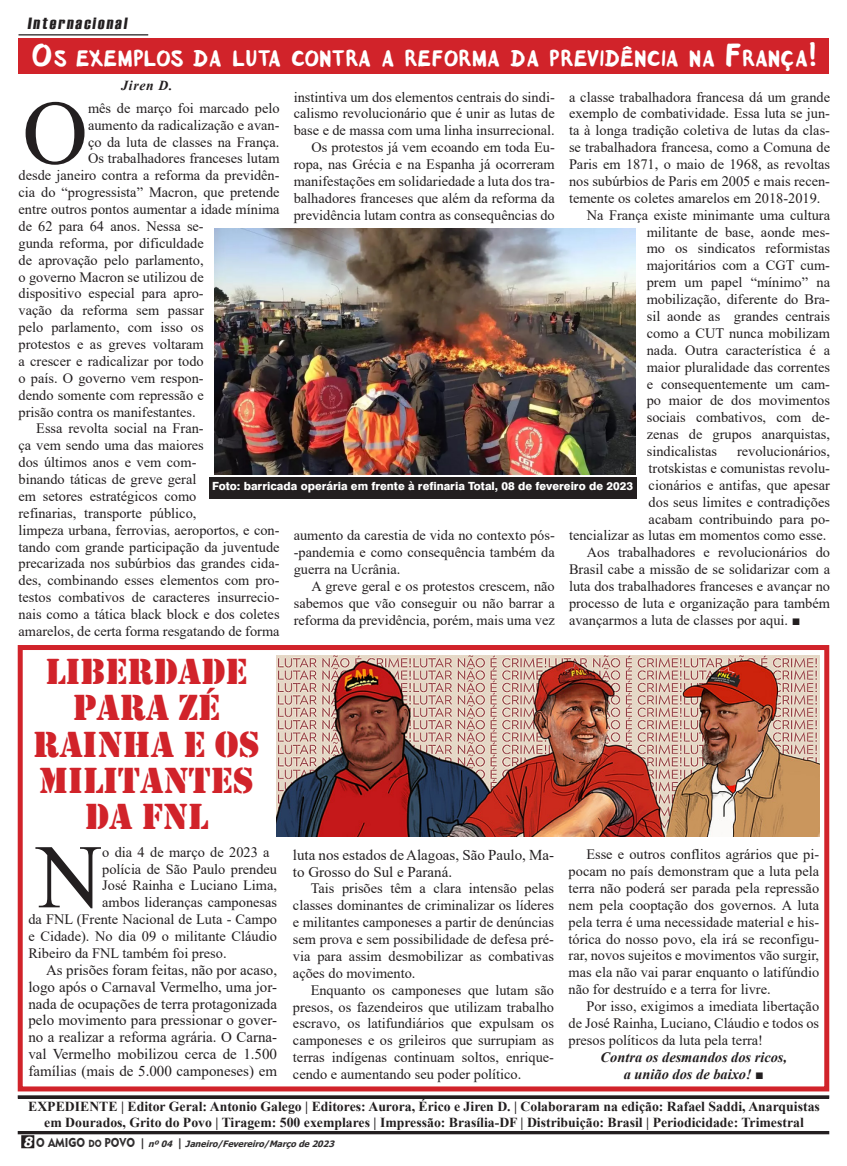
<style>
.page{position:relative;width:847px;height:1166px;background:#fff}
.page>*{position:absolute;margin:0;border:0;box-sizing:border-box;transform-origin:0 0}
.Capitular{font:90.88px "Times New Roman";color:#231f20}
.t1{font:37.5px/36.2px "Stencil";color:#d1232a;text-align:center}
.Titulo{font:21.88px "badboycre";letter-spacing:.045em;color:#fff;scale:1.04 1}
.t2{font:16.25px "Haettenschweiler";color:#231f20;scale:1.14 1}
.PARÁGRAFO_PADRÃO{font:15px/16.9px "Times New Roman";color:#231f20;text-align:justify}
.PARÁGRAFO_PADRÃO-2{font:14.38px/16.9px "Times New Roman";color:#231f20;text-align:justify}
.Capitular-2{font:14.38px "Times New Roman";color:#231f20}
.PARÁGRAFO_PADRÃO-3{font:italic 700 14.38px/16.9px "Times New Roman";color:#231f20;text-align:center}
.t3{font:700 13.75px/16.5px "Times New Roman";color:#231f20;text-align:center}
.Assinatura{font:italic 700 13.75px "Times New Roman";letter-spacing:.05em;color:#231f20}
.t4{font:800 11.25px "Swiss 721 BT";color:#fff}
.t5{font:italic 700 8.75px "Tahoma";color:#312f30}
.s1{font-size:31.25px}
.s2{font-weight:400;font-style:normal}
.s3{font-size:13.75px;color:#fff}
.s4{font-family:"Geometric 415 BT Black A";font-weight:400;font-style:normal;font-size:12.75px}
.s5{font-family:"Geometric 415 BT Black A";font-weight:400;font-style:normal;font-size:10.25px}
.s6{font-style:normal;font-size:11.38px}
</style>
<div class="page">
<div style="left:22px;top:1136px;width:12px;height:11px;background:#231f20"></div>
<div style="left:21px;top:1135px;width:13px;height:13px;border:1px solid #231f20"></div>
<div style="left:18px;top:1131px;width:811px;height:3px;border:1px solid #231f20"></div>
<div style="left:18px;top:1095px;width:811px;height:3px;border:1px solid #231f20"></div>
<div style="left:18px;top:645px;width:811px;height:446px;border:5px solid #d1232a"></div>
<div style="left:18px;top:38px;width:810px;height:36px;background:#d1232a"></div>
<hr style="left:19px;top:34px;width:129px;height:1px;background:#231f20">
<img style="left:214px;top:229px;width:421px;height:245px">
<div style="left:209px;top:477px;width:427px;height:21px;background:#231f20"></div>
<img style="left:276px;top:656px;width:543px;height:180px">
<p class="t2" style="left:27px;top:13px;width:91px">Internacional</p>
<p class="Titulo" style="left:32px;top:43px;width:756px"><span class="s1">O</span>S EXEMPLOS DA LUTA CONTRA A REFORMA DA PREVIDÊNCIA NA <span class="s1">F</span>RANÇA<span class="s1">!</span></p>
<p class="Assinatura" style="left:121px;top:76px;width:53px">Jiren D.</p>
<p class="PARÁGRAFO_PADRÃO-2" style="left:294px;top:88px;width:263px">instintiva um dos elementos centrais do sindi&shy;calismo revolucionário que é unir as lutas de base e de massa com uma linha insurrecional.</p>
<p class="PARÁGRAFO_PADRÃO-2" style="left:294px;top:138px;width:263px;text-indent:18px">Os protestos já vem ecoando em toda Eu&shy;ropa, nas Grécia e na Espanha já ocorreram manifestações em solidariedade a luta dos tra&shy;balhadores franceses que além da reforma da previdência lutam contra as consequências do</p>
<p class="PARÁGRAFO_PADRÃO-2" style="left:569px;top:88px;width:263px">a classe trabalhadora francesa dá um grande exemplo de combatividade. Essa luta se jun&shy;ta à longa tradição coletiva de lutas da clas&shy;se trabalhadora francesa, como a Comuna de Paris em 1871, o maio de 1968, as revoltas nos subúrbios de Paris em 2005 e mais recen&shy;temente os coletes amarelos em 2018-2019.</p>
<p class="PARÁGRAFO_PADRÃO-2" style="left:647px;top:206px;width:185px;text-indent:-60px">Na França existe minimante uma cultura militante de base, aonde mes&shy;mo os sindicatos reformistas majoritários com a CGT cum&shy;prem um papel “mínimo” na mobilização, diferente do Bra&shy;sil aonde as grandes centrais como a CUT nunca mobilizam nada. Outra característica é a maior pluralidade das correntes e consequentemente um cam&shy;po maior de dos movimentos sociais combativos, com de&shy;zenas de grupos anarquistas, sindicalistas</p>
<p class="Capitular" style="left:22px;top:69px;width:67px">O</p>
<p class="Capitular-2" style="left:88px;top:98px;width:193px">mês de março foi marcado pelo</p>
<p class="Capitular-2" style="left:88px;top:115px;width:193px">aumento da radicalização e avan-</p>
<p class="Capitular-2" style="left:88px;top:132px;width:193px">ço da luta de classes na França.</p>
<p class="Capitular-2" style="left:88px;top:148px;width:193px">Os trabalhadores franceses lutam</p>
<p class="Capitular-2" style="left:19px;top:165px;width:263px">desde janeiro contra a reforma da previdên-</p>
<p class="Capitular-2" style="left:19px;top:182px;width:263px">cia do “progressista” Macron, que pretende</p>
<p class="Capitular-2" style="left:19px;top:199px;width:263px">entre outros pontos aumentar a idade mínima</p>
<p class="Capitular-2" style="left:19px;top:216px;width:187px">de 62 para 64 anos. Nessa se-</p>
<p class="Capitular-2" style="left:19px;top:233px;width:187px">gunda reforma, por dificuldade</p>
<p class="Capitular-2" style="left:19px;top:250px;width:187px">de aprovação pelo parlamento,</p>
<p class="Capitular-2" style="left:19px;top:267px;width:187px">o governo Macron se utilizou de</p>
<p class="Capitular-2" style="left:19px;top:283px;width:187px">dispositivo especial para apro-</p>
<p class="Capitular-2" style="left:19px;top:300px;width:187px">vação da reforma sem passar</p>
<p class="Capitular-2" style="left:19px;top:317px;width:187px">pelo parlamento, com isso os</p>
<p class="Capitular-2" style="left:19px;top:334px;width:187px">protestos e as greves voltaram</p>
<p class="Capitular-2" style="left:19px;top:351px;width:187px">a crescer e radicalizar por todo</p>
<p class="Capitular-2" style="left:19px;top:368px;width:187px">o país. O governo vem respon-</p>
<p class="Capitular-2" style="left:19px;top:385px;width:187px">dendo somente com repressão e</p>
<p class="Capitular-2" style="left:19px;top:402px;width:179px">prisão contra os manifestantes.</p>
<p class="PARÁGRAFO_PADRÃO-2" style="left:19px;top:420px;width:263px;text-align:left;text-indent:18px">Essa revolta social na Fran-<br>ça vem sendo uma das maiores<br>dos últimos anos e vem com-<br>binando táticas de greve geral<br>em setores estratégicos como<br>refinarias, transporte público,<br>limpeza urbana, ferrovias, aeroportos, e con&shy;tando com grande participação da juventude precarizada nos subúrbios das grandes cida&shy;des, combinando esses elementos com pro&shy;testos combativos de caracteres insurrecio&shy;nais como a tática black block e dos coletes amarelos, de certa forma resgatando de forma</p>
<p class="PARÁGRAFO_PADRÃO-2" style="left:569px;top:442px;width:263px;text-align:right">revolucionários,<br>trotskistas e comunistas revolu-<br>cionários e antifas, que apesar<br>dos seus limites e contradições<br>acabam contribuindo para po-<br>tencializar as lutas em momentos como esse.</p>
<p class="PARÁGRAFO_PADRÃO-2" style="left:569px;top:543px;width:263px;text-indent:18px">Aos trabalhadores e revolucionários do Brasil cabe a missão de se solidarizar com a luta dos trabalhadores franceses e avançar no processo de luta e organização para também avançarmos a luta de classes por aqui. ■</p>
<p class="t4" style="left:212px;top:479px;width:422px">Foto: barricada operária em frente à refinaria Total, 08 de fevereiro de 2023</p>
<p class="PARÁGRAFO_PADRÃO-2" style="left:294px;top:527px;width:263px">aumento da carestia de vida no contexto pós--pandemia e como consequência também da guerra na Ucrânia.</p>
<p class="PARÁGRAFO_PADRÃO-2" style="left:294px;top:577px;width:263px;text-indent:18px">A greve geral e os protestos crescem, não sabemos que vão conseguir ou não barrar a reforma da previdência, porém, mais uma vez</p>
<p class="t1" style="left:33px;top:654px;width:228px">LIBERDADE<br>PARA ZÉ<br>RAINHA E OS<br>MILITANTES<br>DA FNL</p>
<p class="Capitular" style="left:37px;top:813px;width:67px">N</p>
<p class="Capitular-2" style="left:102px;top:842px;width:169px">o dia 4 de março de 2023 a</p>
<p class="Capitular-2" style="left:102px;top:858px;width:176px">polícia de São Paulo prendeu</p>
<p class="Capitular-2" style="left:102px;top:875px;width:176px">José Rainha e Luciano Lima,</p>
<p class="Capitular-2" style="left:102px;top:892px;width:176px">ambos lideranças camponesas</p>
<p class="Capitular-2" style="left:28px;top:909px;width:250px">da FNL (Frente Nacional de Luta - Campo</p>
<p class="Capitular-2" style="left:28px;top:926px;width:250px">e Cidade). No dia 09 o militante Cláudio</p>
<p class="Capitular-2" style="left:28px;top:943px;width:200px">Ribeiro da FNL também foi preso.</p>
<p class="PARÁGRAFO_PADRÃO" style="left:28px;top:961px;width:250px;text-indent:18px">As prisões foram feitas, não por acaso, logo após o Carnaval Vermelho, uma jor&shy;nada de ocupações de terra protagonizada pelo movimento para pressionar o gover&shy;no a realizar a reforma agrária. O Carna&shy;val Vermelho mobilizou cerca de 1.500 famílias (mais de 5.000 camponeses) em</p>
<p class="PARÁGRAFO_PADRÃO" style="left:293px;top:846px;width:263px">luta nos estados de Alagoas, São Paulo, Ma&shy;to Grosso do Sul e Paraná.</p>
<p class="PARÁGRAFO_PADRÃO-2" style="left:293px;top:879px;width:263px;text-indent:18px">Tais prisões têm a clara intensão pelas classes dominantes de criminalizar os líderes e militantes camponeses a partir de denúncias sem prova e sem possibilidade de defesa pré&shy;via para assim desmobilizar as combativas ações do movimento.</p>
<p class="PARÁGRAFO_PADRÃO-2" style="left:293px;top:981px;width:263px;text-indent:18px">Enquanto os camponeses que lutam são presos, os fazendeiros que utilizam trabalho escravo, os latifundiários que expulsam os camponeses e os grileiros que surrupiam as terras indígenas continuam soltos, enrique&shy;cendo e aumentando seu poder político.</p>
<p class="PARÁGRAFO_PADRÃO-2" style="left:569px;top:845px;width:252px;text-indent:18px">Esse e outros conflitos agrários que pi&shy;pocam no país demonstram que a luta pela terra não poderá ser parada pela repressão nem pela cooptação dos governos. A luta pela terra é uma necessidade material e his&shy;tórica do nosso povo, ela irá se reconfigu&shy;rar, novos sujeitos e movimentos vão surgir, mas ela não vai parar enquanto o latifúndio não for destruído e a terra for livre.</p>
<p class="PARÁGRAFO_PADRÃO-2" style="left:569px;top:997px;width:252px;text-indent:18px">Por isso, exigimos a imediata libertação de José Rainha, Luciano, Cláudio e todos os presos políticos da luta pela terra!</p>
<p class="PARÁGRAFO_PADRÃO-3" style="left:601px;top:1048px;width:188px">Contra os desmandos dos ricos, a união dos de baixo! <span class="s2">■</span></p>
<p class="t3" style="left:28px;top:1097px;width:793px">EXPEDIENTE | Editor Geral: Antonio Galego | Editores: Aurora, Érico e Jiren D. | Colaboraram na edição: Rafael Saddi, Anarquistas em Dourados, Grito do Povo | Tiragem: 500 exemplares | Impressão: Brasília-DF | Distribuição: Brasil | Periodicidade: Trimestral</p>
<p class="t5" style="left:23px;top:1137px;width:316px"><span class="s3">8</span> <span class="s4">O A M I G O</span> <span class="s5">D O</span> <span class="s4">P O V O</span> <span class="s6">|</span> nº04 <span class="s6">|</span> Janeiro/Fevereiro/Marçode2023</p>
</div>
